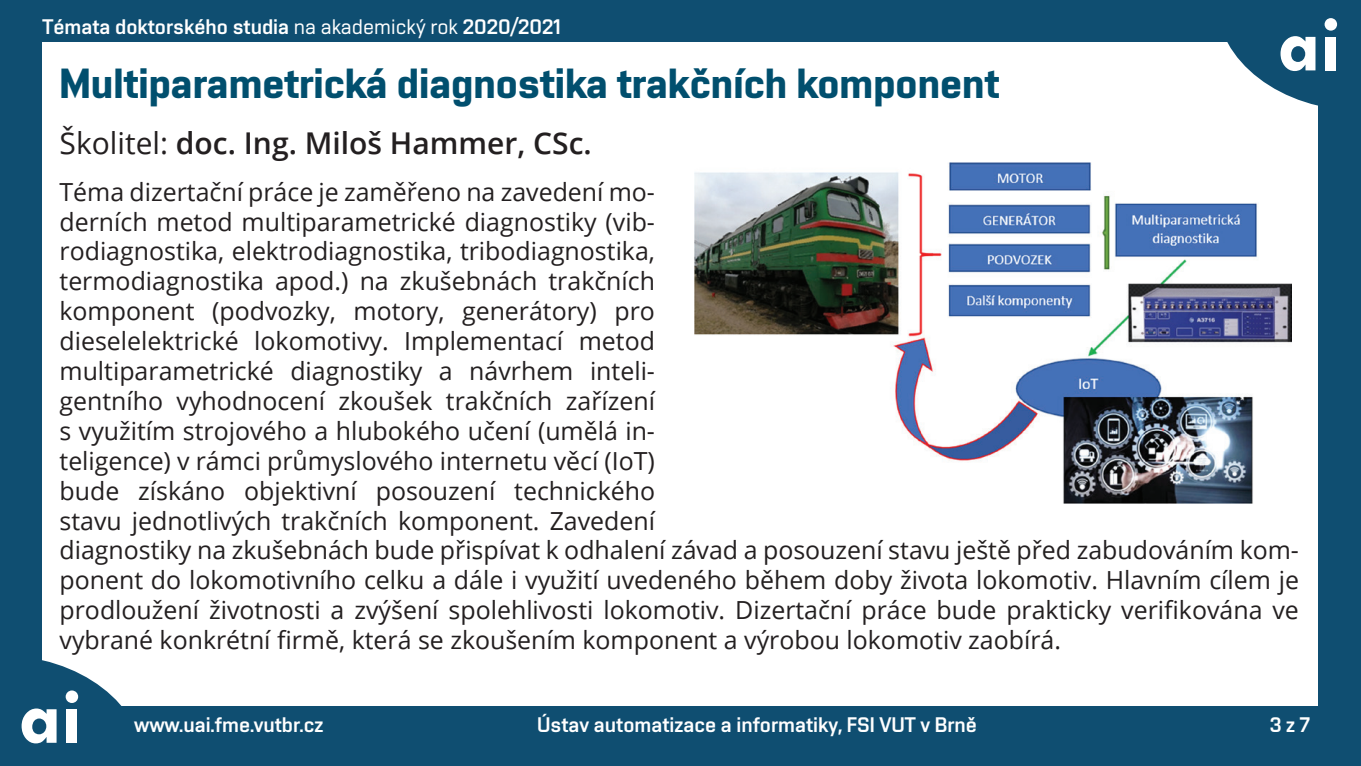
<style>
.page{position:relative;width:1361px;height:766px;background:#fff}
.page>*{position:absolute;margin:0;border:0;box-sizing:border-box;transform-origin:0 0}
.t1{font:700 42px "Vafle VUT";color:#014f6e}
.t2{font:600 30px "Open Sans";color:#231f20}
.t3{font:24.9px/30px "Open Sans";color:#231f20}
.t4{font:21px "Vafle VUT";color:#fff}
.s1{font-family:"Vafle Light VUT"}
.s2{font-weight:400}
</style>
<div class="page">
<div style="left:0;top:0;width:1361px;height:765px;background:#0f4e71"></div>
<div style="left:43px;top:43px;width:1275px;height:663px;background:#fff"></div>
<svg style="left:21px;top:655px;width:101px;height:89px"></svg>
<div style="left:67px;top:709px;width:10px;height:33px;background:#fff"></div>
<svg style="left:1216px;top:18px;width:122px;height:88px"></svg>
<div style="left:1326px;top:37px;width:10px;height:33px;background:#fff"></div>
<img style="left:694px;top:163px;width:597px;height:340px">
<p class="t4" style="left:43px;top:14px;width:520px">Témata doktorského studia <span class="s1">na akademický rok</span> 2020/2021</p>
<h1 class="t1" style="left:60px;top:59px;width:941px">Multiparametrická diagnostika trakčních komponent</h1>
<p class="t2" style="left:60px;top:122px;width:534px"><span class="s2">Školitel:</span> doc. Ing. Miloš Hammer, CSc.</p>
<p class="t3" style="left:60px;top:176px;width:1241px">Téma dizertační práce je zaměřeno na zavedení mo-<br>derních metod multiparametrické diagnostiky (vib-<br>rodiagnostika, elektrodiagnostika, tribodiagnostika,<br>termodiagnostika apod.) na zkušebnách trakčních<br>komponent (podvozky, motory, generátory) pro<br>dieselelektrické lokomotivy. Implementací metod<br>multiparametrické diagnostiky a návrhem inteli-<br>gentního vyhodnocení zkoušek trakčních zařízení<br>s využitím strojového a hlubokého učení (umělá in-<br>teligence) v rámci průmyslového internetu věcí (IoT)<br>bude získáno objektivní posouzení technického<br>stavu jednotlivých trakčních komponent. Zavedení<br>diagnostiky na zkušebnách bude přispívat k odhalení závad a posouzení stavu ještě před zabudováním kom&shy;ponent do lokomotivního celku a dále i využití uvedeného během doby života lokomotiv. Hlavním cílem je prodloužení životnosti a zvýšení spolehlivosti lokomotiv. Dizertační práce bude prakticky verifikována ve vybrané konkrétní firmě, která se zkoušením komponent a výrobou lokomotiv zaobírá.</p>
<p class="t4" style="left:134px;top:712px;width:191px">www.uai.fme.vutbr.cz</p>
<p class="t4" style="left:537px;top:712px;width:441px">Ústav automatizace a informatiky, FSI VUT v Brně</p>
<p class="t4" style="left:1270px;top:712px;width:42px">3 z 7</p>
</div>
